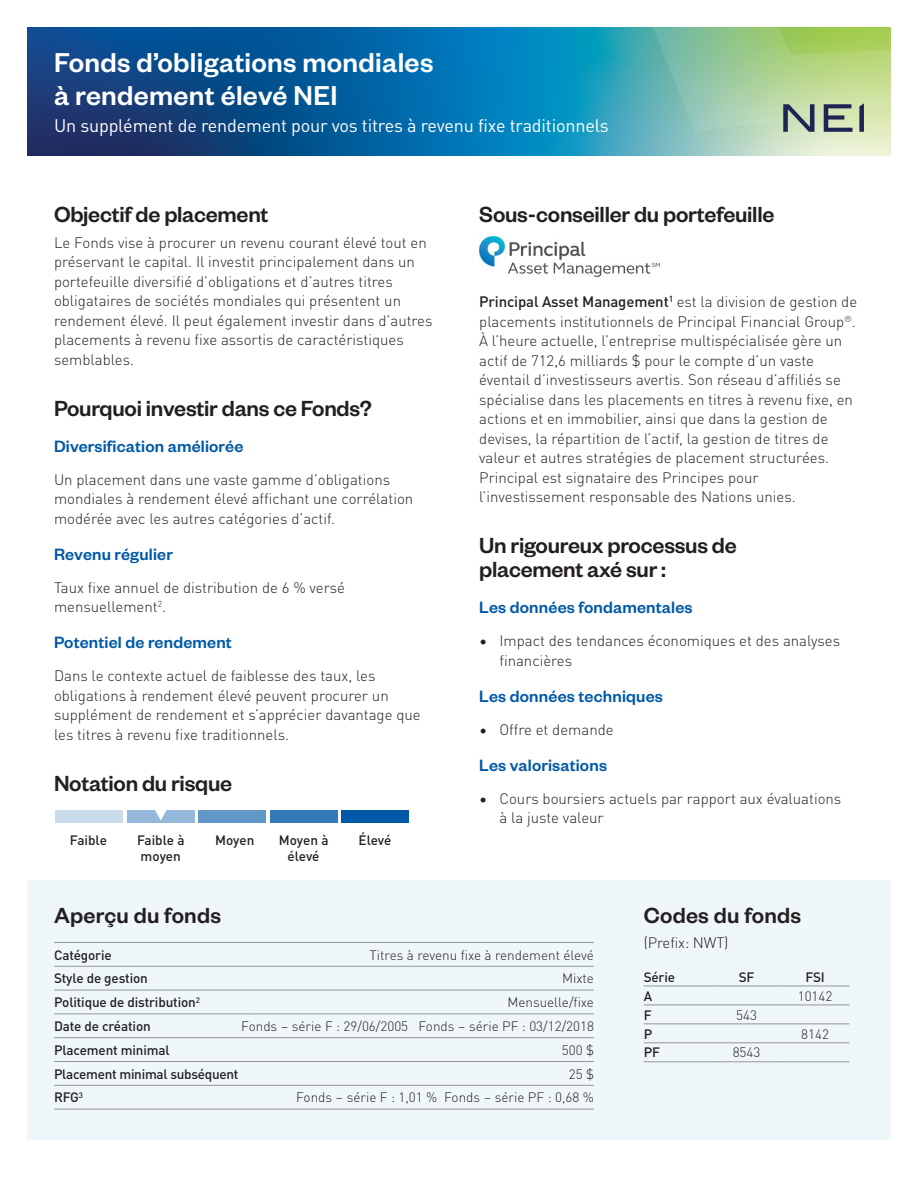
<style>
.page{position:relative;width:918px;height:1188px;background:#fff}
.page>*{position:absolute;margin:0;border:0;box-sizing:border-box;transform-origin:0 0}
.Title_copy{font:500 30px/33px "Founders Grotesk";letter-spacing:.01em;color:#fff}
.Main_heading__H1{font:500 24px/24px "Founders Grotesk";letter-spacing:-.01em;color:#231f20}
.Main_heading__H1-2{font:500 24px "Founders Grotesk";letter-spacing:.01em;color:#231f20}
.Sub_head__H2{font:500 18px "Founders Grotesk";letter-spacing:.01em;color:#0059a7}
.Subtitle_copy{font:18px "DIN Pro";letter-spacing:-.01em;color:#fff}
.Body{font:300 15px/19.5px "DIN Pro";color:#231f20}
.body{font:300 15px "DIN Pro";letter-spacing:-.01em;color:#231f20}
.Table_text{font:500 13.5px/16.5px "DIN Pro";letter-spacing:-.01em;color:#231f20;text-align:center}
.Table_text-2{font:300 13.5px "DIN Pro";color:#231f20}
.s1{font-weight:500}
</style>
<div class="page">
<img style="left:479px;top:236px;width:180px;height:40px">
<div style="left:56px;top:810px;width:67px;height:13px;background:#cadcec"></div>
<div style="left:127px;top:810px;width:67px;height:13px;background:#94b9da"></div>
<div style="left:199px;top:810px;width:67px;height:13px;background:#6198c8"></div>
<div style="left:270px;top:810px;width:67px;height:13px;background:#337ab8"></div>
<div style="left:341px;top:810px;width:68px;height:13px;background:#0059a7"></div>
<svg style="left:155px;top:810px;width:12px;height:11px"></svg>
<svg style="left:27px;top:27px;width:864px;height:128px;background:#15699f"></svg>
<svg style="left:615px;top:27px;width:276px;height:105px;background:#93c499"></svg>
<div style="left:27px;top:881px;width:864px;height:259px;background:#eff7fa"></div>
<hr style="left:644px;top:986px;width:68px;height:1px;background:#949698">
<hr style="left:712px;top:986px;width:69px;height:1px;background:#949698">
<hr style="left:781px;top:986px;width:68px;height:1px;background:#949698">
<hr style="left:644px;top:1005px;width:68px;height:1px;background:#949698">
<hr style="left:712px;top:1005px;width:69px;height:1px;background:#949698">
<hr style="left:781px;top:1005px;width:68px;height:1px;background:#949698">
<hr style="left:644px;top:1024px;width:68px;height:1px;background:#949698">
<hr style="left:712px;top:1024px;width:69px;height:1px;background:#949698">
<hr style="left:781px;top:1024px;width:68px;height:1px;background:#949698">
<hr style="left:644px;top:1043px;width:68px;height:1px;background:#949698">
<hr style="left:712px;top:1043px;width:69px;height:1px;background:#949698">
<hr style="left:781px;top:1043px;width:68px;height:1px;background:#949698">
<hr style="left:644px;top:1062px;width:68px;height:1px;background:#949698">
<hr style="left:712px;top:1062px;width:69px;height:1px;background:#949698">
<hr style="left:781px;top:1062px;width:68px;height:1px;background:#949698">
<hr style="left:54px;top:942px;width:101px;height:1px;background:#949698">
<hr style="left:155px;top:942px;width:101px;height:1px;background:#949698">
<hr style="left:256px;top:942px;width:338px;height:1px;background:#949698">
<hr style="left:54px;top:966px;width:101px;height:1px;background:#949698">
<hr style="left:155px;top:966px;width:101px;height:1px;background:#949698">
<hr style="left:256px;top:966px;width:338px;height:1px;background:#949698">
<hr style="left:54px;top:990px;width:101px;height:1px;background:#949698">
<hr style="left:155px;top:990px;width:101px;height:1px;background:#949698">
<hr style="left:256px;top:990px;width:338px;height:1px;background:#949698">
<hr style="left:54px;top:1014px;width:101px;height:1px;background:#949698">
<hr style="left:155px;top:1014px;width:101px;height:1px;background:#949698">
<hr style="left:256px;top:1014px;width:338px;height:1px;background:#949698">
<hr style="left:54px;top:1037px;width:101px;height:1px;background:#949698">
<hr style="left:155px;top:1037px;width:101px;height:1px;background:#949698">
<hr style="left:256px;top:1037px;width:338px;height:1px;background:#949698">
<hr style="left:54px;top:1061px;width:101px;height:1px;background:#949698">
<hr style="left:155px;top:1061px;width:101px;height:1px;background:#949698">
<hr style="left:256px;top:1061px;width:338px;height:1px;background:#949698">
<hr style="left:54px;top:1085px;width:101px;height:1px;background:#949698">
<hr style="left:155px;top:1085px;width:101px;height:1px;background:#949698">
<hr style="left:256px;top:1085px;width:338px;height:1px;background:#949698">
<hr style="left:54px;top:1109px;width:101px;height:1px;background:#949698">
<hr style="left:155px;top:1109px;width:101px;height:1px;background:#949698">
<hr style="left:256px;top:1109px;width:338px;height:1px;background:#949698">
<p class="Title_copy" style="left:54px;top:44px;width:381px">Fonds d’obligations mondiales à rendement élevé NEI</p>
<p class="Subtitle_copy" style="left:54px;top:112px;width:556px">Un supplément de rendement pour vos titres à revenu fixe traditionnels</p>
<h4 class="Main_heading__H1" style="left:54px;top:201px;width:216px">Objectif de placement</h4>
<p class="Body" style="left:54px;top:232px;width:380px">Le Fonds vise à procurer un revenu courant élevé tout en préservant le capital. Il investit principalement dans un portefeuille diversifié d’obligations et d’autres titres obligataires de sociétés mondiales qui présentent un rendement élevé. Il peut également investir dans d’autres placements à revenu fixe assortis de caractéristiques semblables.</p>
<h4 class="Main_heading__H1" style="left:54px;top:395px;width:319px">Pourquoi investir dans ce Fonds?</h4>
<p class="Sub_head__H2" style="left:54px;top:435px;width:191px">Diversification améliorée</p>
<p class="Body" style="left:54px;top:469px;width:361px">Un placement dans une vaste gamme d’obligations mondiales à rendement élevé affichant une corrélation modérée avec les autres catégories d’actif.</p>
<p class="Sub_head__H2" style="left:54px;top:543px;width:120px">Revenu régulier</p>
<p class="Body" style="left:54px;top:577px;width:292px">Taux fixe annuel de distribution de 6 % versé mensuellement<sup>2</sup>.</p>
<p class="Sub_head__H2" style="left:54px;top:631px;width:179px">Potentiel de rendement</p>
<p class="Body" style="left:54px;top:665px;width:368px">Dans le contexte actuel de faiblesse des taux, les obligations à rendement élevé peuvent procurer un supplément de rendement et s’apprécier davantage que les titres à revenu fixe traditionnels.</p>
<h4 class="Main_heading__H1" style="left:54px;top:770px;width:180px">Notation du risque</h4>
<p class="Table_text" style="left:70px;top:831px;width:39px">Faible</p>
<p class="Table_text" style="left:137px;top:831px;width:49px">Faible à</p>
<p class="Table_text" style="left:359px;top:831px;width:34px">Élevé</p>
<p class="Table_text" style="left:141px;top:847px;width:42px">moyen</p>
<p class="Table_text" style="left:215px;top:831px;width:41px">Moyen</p>
<p class="Table_text" style="left:279px;top:831px;width:51px">Moyen à élevé</p>
<h4 class="Main_heading__H1" style="left:479px;top:201px;width:297px">Sous-conseiller du portefeuille</h4>
<p class="Body" style="left:479px;top:291px;width:380px"><span class="s1">Principal Asset Management</span><sup>1</sup> est la division de gestion de placements institutionnels de Principal Financial Group<sup>®</sup>.<br>À l’heure actuelle, l’entreprise multispécialisée gère un actif de 712,6 milliards $ pour le compte d’un vaste éventail d’investisseurs avertis. Son réseau d’affiliés se spécialise dans les placements en titres à revenu fixe, en actions et en immobilier, ainsi que dans la gestion de devises, la répartition de l’actif, la gestion de titres de valeur et autres stratégies de placement structurées.<br>Principal est signataire des Principes pour l’investissement responsable des Nations unies.</p>
<h4 class="Main_heading__H1" style="left:479px;top:532px;width:259px">Un rigoureux processus de placement axé sur :</h4>
<p class="Sub_head__H2" style="left:479px;top:596px;width:215px">Les données fondamentales</p>
<p class="Body" style="left:500px;top:630px;width:342px;text-indent:-20px">• Impact des tendances économiques et des analyses financières</p>
<p class="Sub_head__H2" style="left:479px;top:685px;width:185px">Les données techniques</p>
<p class="Body" style="left:479px;top:719px;width:136px">• Offre et demande</p>
<p class="Sub_head__H2" style="left:479px;top:754px;width:129px">Les valorisations</p>
<p class="Body" style="left:500px;top:788px;width:343px;text-indent:-20px">• Cours boursiers actuels par rapport aux évaluations à la juste valeur</p>
<p class="Main_heading__H1-2" style="left:54px;top:900px;width:169px">Aperçu du fonds</p>
<p class="Table_text" style="left:54px;top:946px;width:59px">Catégorie</p>
<p class="Table_text-2" style="left:370px;top:944px;width:226px">Titres à revenu fixe à rendement élevé</p>
<p class="Table_text" style="left:54px;top:969px;width:95px">Style de gestion</p>
<p class="Table_text-2" style="left:562px;top:968px;width:33px">Mixte</p>
<p class="Table_text" style="left:54px;top:993px;width:148px">Politique de distribution<sup>2</sup></p>
<p class="Table_text-2" style="left:507px;top:992px;width:88px">Mensuelle/fixe</p>
<p class="Table_text" style="left:54px;top:1017px;width:98px">Date de création</p>
<p class="Table_text-2" style="left:241px;top:1016px;width:354px">Fonds – série F : 29/06/2005 Fonds – série PF : 03/12/2018</p>
<p class="Table_text" style="left:54px;top:1041px;width:117px">Placement minimal</p>
<p class="Table_text-2" style="left:562px;top:1040px;width:34px">500 $</p>
<p class="Table_text" style="left:54px;top:1065px;width:186px">Placement minimal subséquent</p>
<p class="Table_text-2" style="left:569px;top:1063px;width:27px">25 $</p>
<p class="Table_text" style="left:54px;top:1088px;width:31px">RFG<sup>3</sup></p>
<p class="Table_text-2" style="left:296px;top:1087px;width:299px">Fonds – série F : 1,01 % Fonds – série PF : 0,68 %</p>
<p class="Main_heading__H1-2" style="left:644px;top:900px;width:159px">Codes du fonds</p>
<p class="body" style="left:644px;top:931px;width:86px">(Prefix: NWT)</p>
<p class="Table_text" style="left:644px;top:968px;width:33px">Série</p>
<p class="Table_text" style="left:739px;top:968px;width:17px">SF</p>
<p class="Table_text" style="left:805px;top:968px;width:21px">FSI</p>
<p class="Table_text" style="left:644px;top:987px;width:10px">A</p>
<p class="Table_text-2" style="left:798px;top:986px;width:36px">10142</p>
<p class="Table_text" style="left:644px;top:1006px;width:9px">F</p>
<p class="Table_text-2" style="left:736px;top:1004px;width:22px">543</p>
<p class="Table_text" style="left:644px;top:1025px;width:10px">P</p>
<p class="Table_text-2" style="left:801px;top:1023px;width:29px">8142</p>
<p class="Table_text" style="left:644px;top:1043px;width:18px">PF</p>
<p class="Table_text-2" style="left:733px;top:1042px;width:29px">8543</p>
</div>
